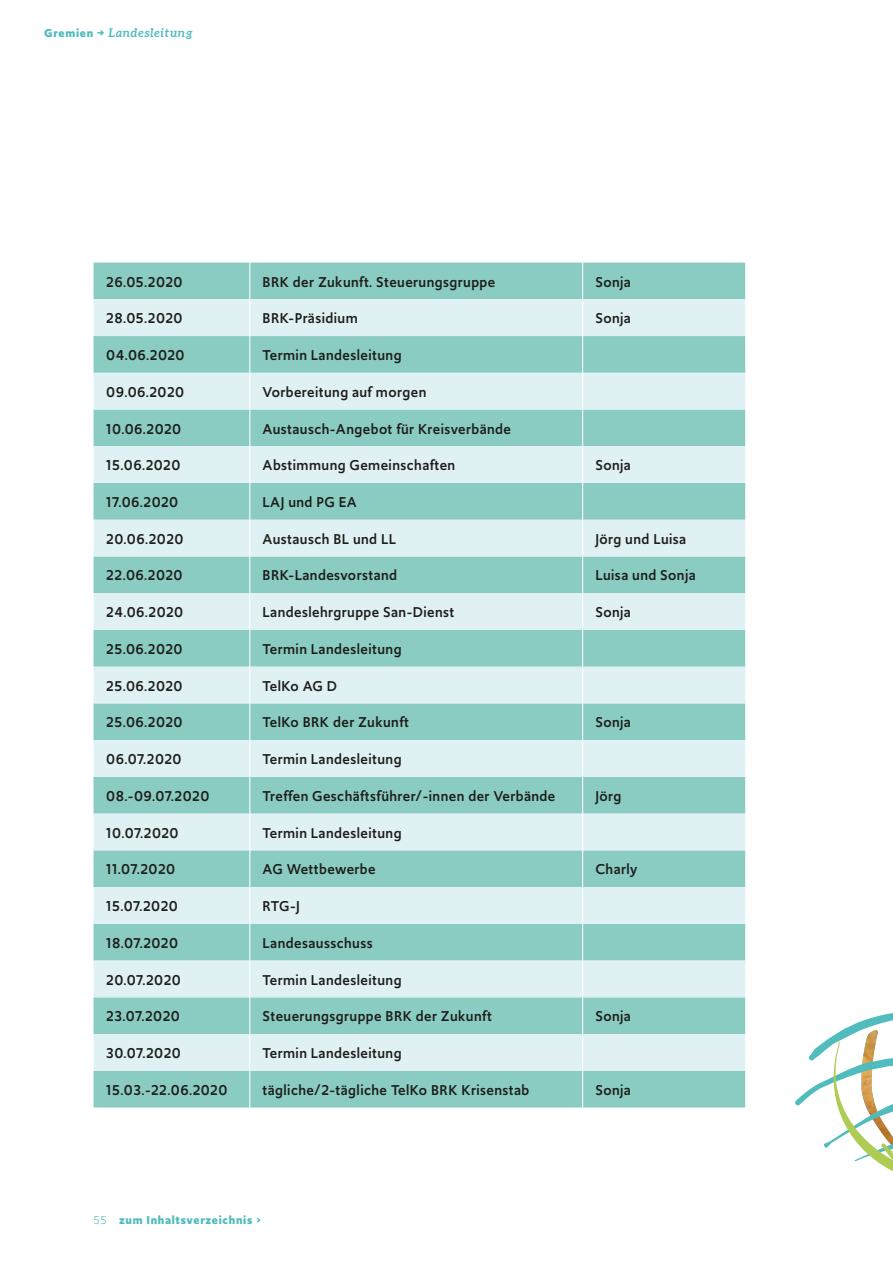
<style>
.page{position:relative;width:893px;height:1263px;background:#fff}
.page>*{position:absolute;margin:0;border:0;box-sizing:border-box;transform-origin:0 0}
.t1{font:500 15px "Upgrade";letter-spacing:.03em;color:#1d1d1b}
.t2{font:700 12px "Upgrade";letter-spacing:.06em;color:#51bcbe}
.t3{font:italic 700 12px "Aleo";letter-spacing:.06em;color:#51bcbe}
.s1{font-family:"Upgrade";font-style:normal}
.s2{font-family:"IBM Plex Mono";font-style:normal}
.s3{font-weight:400}
</style>
<div class="page">
<svg style="left:795px;top:1013px;width:98px;height:158px"></svg>
<div style="left:94px;top:263px;width:651px;height:844px;background:#8accc1"></div>
<svg style="left:94px;top:299px;width:651px;height:772px;background:#b7dfdb"></svg>
<hr style="left:249px;top:263px;width:1px;height:36px;background:#fff">
<hr style="left:582px;top:263px;width:1px;height:36px;background:#fff">
<hr style="left:249px;top:299px;width:1px;height:37px;background:#fff">
<hr style="left:582px;top:299px;width:1px;height:37px;background:#fff">
<hr style="left:249px;top:336px;width:1px;height:37px;background:#fff">
<hr style="left:582px;top:336px;width:1px;height:37px;background:#fff">
<hr style="left:249px;top:373px;width:1px;height:36px;background:#fff">
<hr style="left:582px;top:373px;width:1px;height:36px;background:#fff">
<hr style="left:249px;top:409px;width:1px;height:37px;background:#fff">
<hr style="left:582px;top:409px;width:1px;height:37px;background:#fff">
<hr style="left:249px;top:446px;width:1px;height:37px;background:#fff">
<hr style="left:582px;top:446px;width:1px;height:37px;background:#fff">
<hr style="left:249px;top:483px;width:1px;height:37px;background:#fff">
<hr style="left:582px;top:483px;width:1px;height:37px;background:#fff">
<hr style="left:249px;top:520px;width:1px;height:36px;background:#fff">
<hr style="left:582px;top:520px;width:1px;height:36px;background:#fff">
<hr style="left:249px;top:556px;width:1px;height:37px;background:#fff">
<hr style="left:582px;top:556px;width:1px;height:37px;background:#fff">
<hr style="left:249px;top:593px;width:1px;height:37px;background:#fff">
<hr style="left:582px;top:593px;width:1px;height:37px;background:#fff">
<hr style="left:249px;top:630px;width:1px;height:37px;background:#fff">
<hr style="left:582px;top:630px;width:1px;height:37px;background:#fff">
<hr style="left:249px;top:667px;width:1px;height:36px;background:#fff">
<hr style="left:582px;top:667px;width:1px;height:36px;background:#fff">
<hr style="left:249px;top:703px;width:1px;height:37px;background:#fff">
<hr style="left:582px;top:703px;width:1px;height:37px;background:#fff">
<hr style="left:249px;top:740px;width:1px;height:37px;background:#fff">
<hr style="left:582px;top:740px;width:1px;height:37px;background:#fff">
<hr style="left:249px;top:777px;width:1px;height:37px;background:#fff">
<hr style="left:582px;top:777px;width:1px;height:37px;background:#fff">
<hr style="left:249px;top:814px;width:1px;height:36px;background:#fff">
<hr style="left:582px;top:814px;width:1px;height:36px;background:#fff">
<hr style="left:249px;top:850px;width:1px;height:37px;background:#fff">
<hr style="left:582px;top:850px;width:1px;height:37px;background:#fff">
<hr style="left:249px;top:887px;width:1px;height:37px;background:#fff">
<hr style="left:582px;top:887px;width:1px;height:37px;background:#fff">
<hr style="left:249px;top:924px;width:1px;height:36px;background:#fff">
<hr style="left:582px;top:924px;width:1px;height:36px;background:#fff">
<hr style="left:249px;top:960px;width:1px;height:37px;background:#fff">
<hr style="left:582px;top:960px;width:1px;height:37px;background:#fff">
<hr style="left:249px;top:997px;width:1px;height:37px;background:#fff">
<hr style="left:582px;top:997px;width:1px;height:37px;background:#fff">
<hr style="left:249px;top:1034px;width:1px;height:37px;background:#fff">
<hr style="left:582px;top:1034px;width:1px;height:37px;background:#fff">
<hr style="left:249px;top:1071px;width:1px;height:36px;background:#fff">
<hr style="left:582px;top:1071px;width:1px;height:36px;background:#fff">
<p class="t3" style="left:44px;top:26px;width:150px"><span class="s1">Gremien</span> <span class="s2">→</span> Landesleitung</p>
<p class="t1" style="left:106px;top:272px;width:78px">26.05.2020</p>
<p class="t1" style="left:263px;top:272px;width:234px">BRK der Zukunft. Steuerungsgruppe</p>
<p class="t1" style="left:595px;top:272px;width:37px">Sonja</p>
<p class="t1" style="left:106px;top:308px;width:78px">28.05.2020</p>
<p class="t1" style="left:263px;top:308px;width:97px">BRK-Präsidium</p>
<p class="t1" style="left:595px;top:308px;width:37px">Sonja</p>
<p class="t1" style="left:106px;top:345px;width:80px">04.06.2020</p>
<p class="t1" style="left:263px;top:345px;width:140px">Termin Landesleitung</p>
<p class="t1" style="left:106px;top:382px;width:79px">09.06.2020</p>
<p class="t1" style="left:263px;top:382px;width:165px">Vorbereitung auf morgen</p>
<p class="t1" style="left:106px;top:419px;width:76px">10.06.2020</p>
<p class="t1" style="left:263px;top:419px;width:250px">Austausch-Angebot für Kreisverbände</p>
<p class="t1" style="left:106px;top:455px;width:76px">15.06.2020</p>
<p class="t1" style="left:263px;top:455px;width:194px">Abstimmung Gemeinschaften</p>
<p class="t1" style="left:595px;top:455px;width:37px">Sonja</p>
<p class="t1" style="left:106px;top:492px;width:74px">17.06.2020</p>
<p class="t1" style="left:263px;top:492px;width:96px">LAJ und PG EA</p>
<p class="t1" style="left:106px;top:529px;width:79px">20.06.2020</p>
<p class="t1" style="left:263px;top:529px;width:135px">Austausch BL und LL</p>
<p class="t1" style="left:595px;top:529px;width:92px">Jörg und Luisa</p>
<p class="t1" style="left:106px;top:566px;width:78px">22.06.2020</p>
<p class="t1" style="left:263px;top:566px;width:136px">BRK-Landesvorstand</p>
<p class="t1" style="left:595px;top:566px;width:102px">Luisa und Sonja</p>
<p class="t1" style="left:106px;top:602px;width:78px">24.06.2020</p>
<p class="t1" style="left:263px;top:602px;width:193px">Landeslehrgruppe San-Dienst</p>
<p class="t1" style="left:595px;top:602px;width:37px">Sonja</p>
<p class="t1" style="left:106px;top:639px;width:78px">25.06.2020</p>
<p class="t1" style="left:263px;top:639px;width:140px">Termin Landesleitung</p>
<p class="t1" style="left:106px;top:676px;width:78px">25.06.2020</p>
<p class="t1" style="left:263px;top:676px;width:76px">TelKo AG D</p>
<p class="t1" style="left:106px;top:712px;width:78px">25.06.2020</p>
<p class="t1" style="left:263px;top:712px;width:148px">TelKo BRK der Zukunft</p>
<p class="t1" style="left:595px;top:712px;width:37px">Sonja</p>
<p class="t1" style="left:106px;top:749px;width:77px">06.07.2020</p>
<p class="t1" style="left:263px;top:749px;width:140px">Termin Landesleitung</p>
<p class="t1" style="left:106px;top:786px;width:105px">08.-09.07.2020</p>
<p class="t1" style="left:263px;top:786px;width:294px">Treffen Geschäftsführer/-innen der Verbände</p>
<p class="t1" style="left:595px;top:786px;width:27px">Jörg</p>
<p class="t1" style="left:106px;top:823px;width:74px">10.07.2020</p>
<p class="t1" style="left:263px;top:823px;width:140px">Termin Landesleitung</p>
<p class="t1" style="left:106px;top:859px;width:70px">11.07.2020</p>
<p class="t1" style="left:263px;top:859px;width:115px">AG Wettbewerbe</p>
<p class="t1" style="left:595px;top:859px;width:44px">Charly</p>
<p class="t1" style="left:106px;top:896px;width:73px">15.07.2020</p>
<p class="t1" style="left:263px;top:896px;width:39px">RTG-J</p>
<p class="t1" style="left:106px;top:933px;width:73px">18.07.2020</p>
<p class="t1" style="left:263px;top:933px;width:112px">Landesausschuss</p>
<p class="t1" style="left:106px;top:970px;width:76px">20.07.2020</p>
<p class="t1" style="left:263px;top:970px;width:140px">Termin Landesleitung</p>
<p class="t1" style="left:106px;top:1006px;width:75px">23.07.2020</p>
<p class="t1" style="left:263px;top:1006px;width:231px">Steuerungsgruppe BRK der Zukunft</p>
<p class="t1" style="left:595px;top:1006px;width:37px">Sonja</p>
<p class="t1" style="left:106px;top:1043px;width:76px">30.07.2020</p>
<p class="t1" style="left:263px;top:1043px;width:140px">Termin Landesleitung</p>
<p class="t1" style="left:106px;top:1080px;width:123px">15.03.-22.06.2020</p>
<p class="t1" style="left:263px;top:1080px;width:268px">tägliche/2-tägliche TelKo BRK Krisenstab</p>
<p class="t1" style="left:595px;top:1080px;width:37px">Sonja</p>
<p class="t2" style="left:94px;top:1212px;width:169px"><span class="s3">55</span> zum Inhaltsverzeichnis ›</p>
</div>
